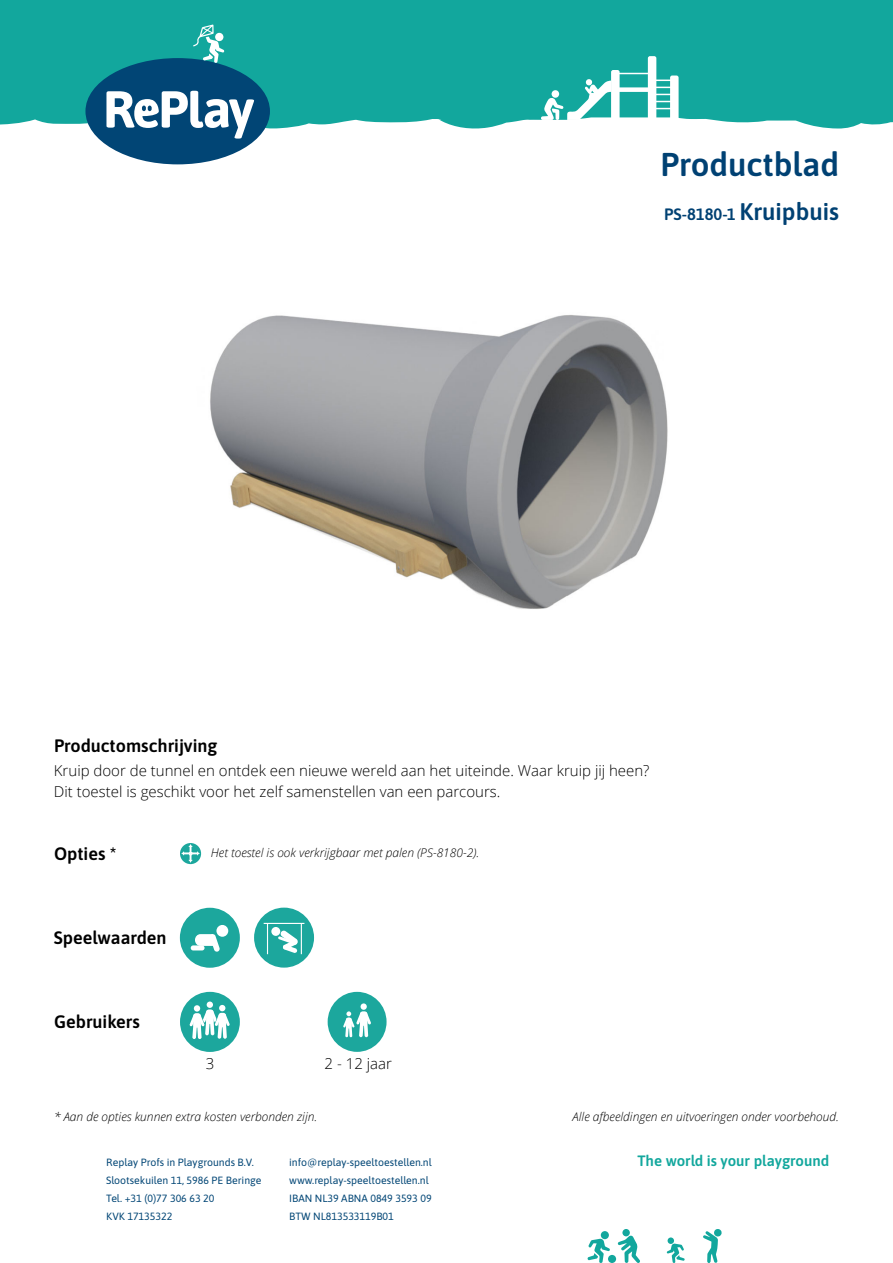
<style>
.page{position:relative;width:893px;height:1263px;background:#fff}
.page>*{position:absolute;margin:0;border:0;box-sizing:border-box;transform-origin:0 0}
.t1{font:600 33px "Asap";color:#004173}
.t2{font:600 18px "Asap";color:#000}
.t3{font:600 16.5px "Asap";color:#004173}
.t4{font:300 15px "Open Sans";color:#000}
.t5{font:600 15px "Asap";color:#12a79d}
.t6{font:italic 300 12px "Open Sans";color:#000}
.t7{font:10.5px/18px "Asap";color:#014575}
.s1{font-size:24px}
</style>
<div class="page">
<div style="left:0;top:0;width:893px;height:129px;background:#12a79d"></div>
<svg style="left:703px;top:1229px;width:18px;height:34px"></svg>
<div style="left:608px;top:1255px;width:8px;height:8px;background:#12a79d;border-radius:50%"></div>
<div style="left:601px;top:1231px;width:8px;height:8px;background:#12a79d;border-radius:50%"></div>
<svg style="left:587px;top:1238px;width:23px;height:25px"></svg>
<div style="left:668px;top:1237px;width:6px;height:7px;background:#12a79d;border-radius:50%"></div>
<svg style="left:667px;top:1243px;width:18px;height:20px"></svg>
<svg style="left:618px;top:1235px;width:22px;height:28px"></svg>
<div style="left:622px;top:1229px;width:8px;height:7px;background:#12a79d;border-radius:50%"></div>
<svg style="left:85px;top:24px;width:185px;height:140px"></svg>
<hr style="left:615px;top:73px;width:35px;height:1px;background:#fff">
<div style="left:615px;top:87px;width:35px;height:5px;background:#fff"></div>
<svg style="left:648px;top:56px;width:31px;height:64px"></svg>
<svg style="left:541px;top:70px;width:79px;height:50px"></svg>
<div style="left:552px;top:90px;width:7px;height:8px;background:#fff;border-radius:50%"></div>
<img style="left:210px;top:315px;width:458px;height:294px">
<div style="left:180px;top:992px;width:60px;height:60px;background:#1ca79d;border-radius:50%"></div>
<div style="left:206px;top:1001px;width:7px;height:7px;background:#74c9c3;border-radius:50%"></div>
<div style="left:207px;top:1001px;width:6px;height:7px;background:#fff;border-radius:50%"></div>
<svg style="left:189px;top:1005px;width:41px;height:34px"></svg>
<div style="left:328px;top:992px;width:59px;height:60px;background:#1ca79d;border-radius:50%"></div>
<div style="left:361px;top:1003px;width:6px;height:7px;background:#fff;border-radius:50%"></div>
<svg style="left:343px;top:1011px;width:28px;height:27px"></svg>
<svg style="left:180px;top:843px;width:21px;height:21px"></svg>
<svg style="left:181px;top:844px;width:19px;height:19px"></svg>
<div style="left:180px;top:908px;width:60px;height:60px;background:#1ca79d;border-radius:50%"></div>
<div style="left:216px;top:925px;width:12px;height:12px;background:#fff;border-radius:50%"></div>
<div style="left:191px;top:945px;width:14px;height:5px;background:#fff;border-radius:3px"></div>
<svg style="left:195px;top:934px;width:25px;height:18px"></svg>
<div style="left:254px;top:908px;width:60px;height:60px;background:#1ca79d;border-radius:50%"></div>
<div style="left:271px;top:927px;width:9px;height:9px;background:#fff;border-radius:50%"></div>
<svg style="left:278px;top:930px;width:20px;height:23px"></svg>
<hr style="left:267px;top:923px;width:1px;height:31px;background:#fff">
<hr style="left:264px;top:923px;width:40px;height:1px;background:#fff">
<hr style="left:301px;top:923px;width:1px;height:31px;background:#fff">
<h1 class="t1" style="left:660px;top:142px;width:180px">Productblad</h1>
<p class="t3" style="left:664px;top:203px;width:176px">PS-8180-1 <span class="s1">Kruipbuis</span></p>
<h2 class="t2" style="left:54px;top:733px;width:165px">Productomschrijving</h2>
<p class="t4" style="left:54px;top:761px;width:597px">Kruip door de tunnel en ontdek een nieuwe wereld aan het uiteinde. Waar kruip jij heen?</p>
<p class="t4" style="left:54px;top:782px;width:448px">Dit toestel is geschikt voor het zelf samenstellen van een parcours.</p>
<h2 class="t2" style="left:54px;top:841px;width:64px">Opties *</h2>
<h2 class="t2" style="left:54px;top:925px;width:114px">Speelwaarden</h2>
<h2 class="t2" style="left:54px;top:1009px;width:87px">Gebruikers</h2>
<p class="t6" style="left:211px;top:844px;width:270px">Het toestel is ook verkrijgbaar met palen (PS-8180-2).</p>
<p class="t4" style="left:206px;top:1053px;width:10px">3</p>
<p class="t4" style="left:325px;top:1053px;width:69px">2 - 12 jaar</p>
<p class="t6" style="left:54px;top:1108px;width:265px">* Aan de opties kunnen extra kosten verbonden zijn.</p>
<p class="t6" style="left:573px;top:1108px;width:268px">Alle afbeeldingen en uitvoeringen onder voorbehoud.</p>
<p class="t7" style="left:106px;top:1153px;width:157px">Replay Profs in Playgrounds B.V.<br>Slootsekuilen 11, 5986 PE Beringe<br>Tel. +31 (0)77 306 63 20<br>KVK 17135322</p>
<p class="t7" style="left:289px;top:1153px;width:144px">info@replay-speeltoestellen.nl www.replay-speeltoestellen.nl<br>IBAN NL39 ABNA 0849 3593 09<br>BTW NL813533119B01</p>
<h3 class="t5" style="left:638px;top:1151px;width:193px">The world is your playground</h3>
</div>
